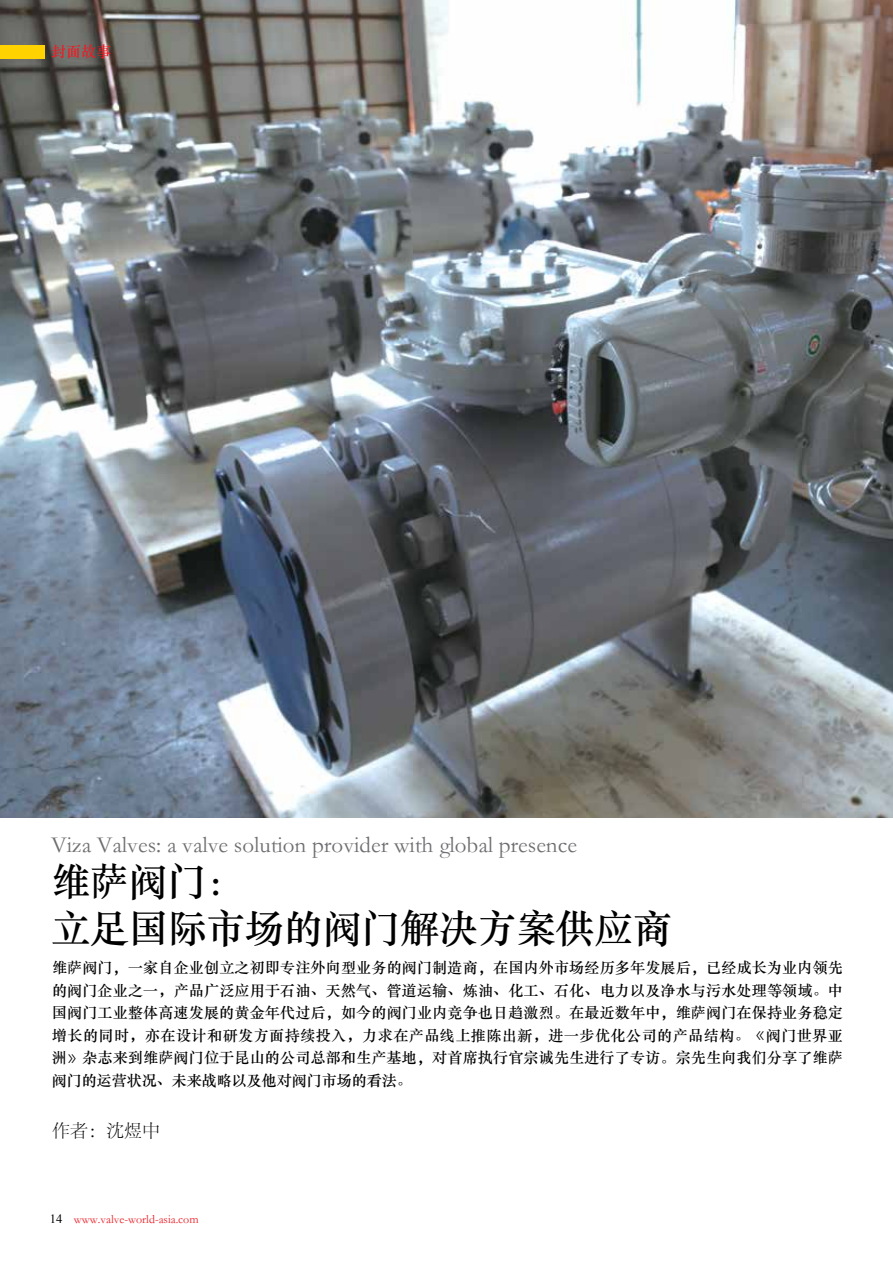
<style>
.page{position:relative;width:893px;height:1263px;background:#fff}
.page>*{position:absolute;margin:0;border:0;box-sizing:border-box;transform-origin:0 0}
.t1{font:39px/46.8px "ST Zhongsong";letter-spacing:-.005em;color:#000}
.t2{font:23.1px "ST Song";color:#6d6e71}
.t3{font:18px "ST Song";color:#000}
.t4{font:15px/22.5px "ST Zhongsong";letter-spacing:.005em;color:#000;text-align:justify}
.t5{font:15px "ST Zhongsong";color:#ed1b23}
.t6{font:12px "ST Song";color:#ed1b23}
.s1{font-family:"Times New Roman";font-size:12.6px;color:#000}
</style>
<div class="page">
<img style="left:0;top:0;width:893px;height:817px">
<div style="left:0;top:45px;width:45px;height:14px;background:#ffd200"></div>
<p class="t5" style="left:51px;top:41px;width:61px">封面故事</p>
<p class="t2" style="left:51px;top:829px;width:527px">Viza Valves: a valve solution provider with global presence</p>
<p class="t1" style="left:51px;top:856px;width:623px">维萨阀门：<br>立足国际市场的阀门解决方案供应商</p>
<p class="t4" style="left:52px;top:955px;width:792px">维萨阀门，一家自企业创立之初即专注外向型业务的阀门制造商，在国内外市场经历多年发展后，已经成长为业内领先的阀门企业之一，产品广泛应用于石油、天然气、管道运输、炼油、化工、石化、电力以及净水与污水处理等领域。中国阀门工业整体高速发展的黄金年代过后，如今的阀门业内竞争也日趋激烈。在最近数年中，维萨阀门在保持业务稳定增长的同时，亦在设计和研发方面持续投入，力求在产品线上推陈出新，进一步优化公司的产品结构。《阀门世界亚洲》杂志来到维萨阀门位于昆山的公司总部和生产基地，对首席执行官宗诚先生进行了专访。宗先生向我们分享了维萨阀门的运营状况、未来战略以及他对阀门市场的看法。</p>
<p class="t3" style="left:52px;top:1118px;width:110px">作者：沈煜中</p>
<p class="t6" style="left:50px;top:1211px;width:150px"><span class="s1">14</span> www.valve-world-asia.com</p>
</div>
